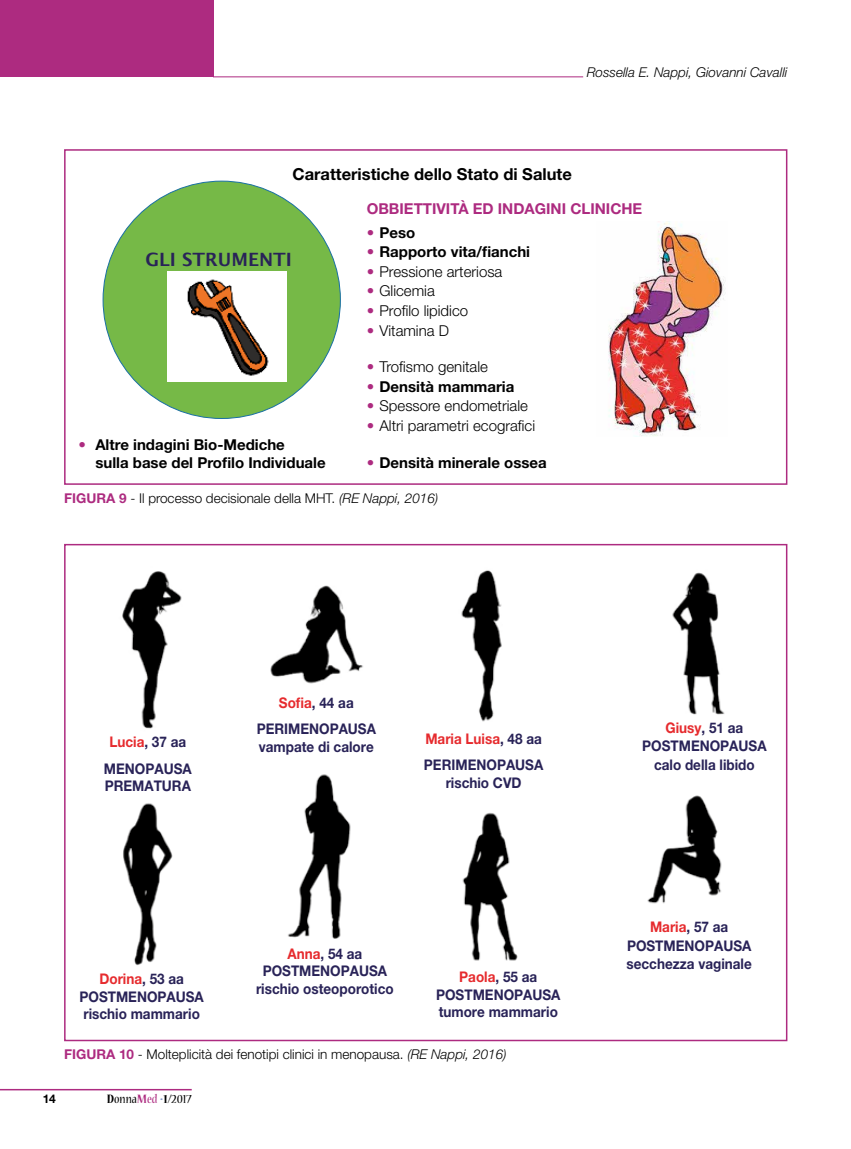
<style>
.page{position:relative;width:851px;height:1149px;background:#fff}
.page>*{position:absolute;margin:0;border:0;box-sizing:border-box;transform-origin:0 0}
.t1{font:700 18.3px "Lucida Grande";color:#292358}
.t2{font:700 16.5px "Helvetica Neue LT Std";color:#000}
.t3{font:700 15px/18px "Helvetica Neue LT Std";color:#000}
.t4{font:300 15px "Helvetica Neue LT Std";color:#000}
.t5{font:700 15px "Helvetica Neue LT Std";color:#ad2b80}
.t6{font:700 14.7px/17.5px "Helvetica Neue LT Std";color:#292358;text-align:center;scale:.92 1}
.t7{font:300 13.5px "Helvetica Neue LT Std";color:#000}
.t8{font:italic 300 13.5px "Helvetica Neue LT Std";color:#000}
.t9{font:condensed 13.5px "Nueva Std";color:#000;scale:1.1 1}
.t10{font:700 12px "Helvetica Neue LT Std";color:#000}
.s1{font-weight:300;color:#ad2b80}
.s2{color:#ad2b80}
.s3{font-weight:700;color:#ad2b80}
.s4{font-style:italic}
.s5{color:#e62b2e}
.s6{font-weight:700}
.s7{font-weight:700;color:#8298c7}
</style>
<div class="page">
<div style="left:0;top:0;width:213px;height:77px;background:#ad2b80"></div>
<hr style="left:0;top:1088px;width:192px;height:2px;background:#ad2b80">
<hr style="left:213px;top:76px;width:370px;height:1px;background:#ad2b80">
<div style="left:64px;top:543px;width:723px;height:497px;border:2px solid #ad2b80"></div>
<img style="left:122px;top:570px;width:603px;height:396px">
<div style="left:103px;top:181px;width:237px;height:237px;background:#76b947;border-radius:50%"></div>
<img style="left:168px;top:271px;width:118px;height:111px">
<img style="left:608px;top:222px;width:117px;height:214px">
<div style="left:64px;top:149px;width:723px;height:335px;border:2px solid #ad2b80"></div>
<p class="t8" style="left:586px;top:64px;width:202px">Rossella E. Nappi, Giovanni Cavalli</p>
<p class="t2" style="left:292px;top:164px;width:281px">Caratteristiche dello Stato di Salute</p>
<p class="t1" style="left:145px;top:245px;width:148px">GLI STRUMENTI</p>
<p class="t3" style="left:95px;top:435px;width:232px;text-indent:-17px"><span class="s1">•</span> Altre indagini Bio-Mediche<br>sulla base del Profilo Individuale</p>
<p class="t5" style="left:366px;top:199px;width:277px">OBBIETTIVITà ED INDAGINI CLINICHE</p>
<p class="t3" style="left:366px;top:223px;width:50px"><span class="s1">•</span> Peso</p>
<p class="t3" style="left:366px;top:243px;width:165px"><span class="s1">•</span> Rapporto vita/fianchi</p>
<p class="t4" style="left:366px;top:262px;width:137px"><span class="s2">•</span> Pressione arteriosa</p>
<p class="t4" style="left:366px;top:282px;width:70px"><span class="s2">•</span> Glicemia</p>
<p class="t4" style="left:366px;top:301px;width:103px"><span class="s2">•</span> Profilo lipidico</p>
<p class="t4" style="left:366px;top:321px;width:84px"><span class="s2">•</span> Vitamina D</p>
<p class="t4" style="left:366px;top:357px;width:123px"><span class="s2">•</span> trofismo genitale</p>
<p class="t3" style="left:366px;top:377px;width:149px"><span class="s1">•</span> Densità mammaria</p>
<p class="t4" style="left:366px;top:396px;width:163px"><span class="s2">•</span> Spessore endometriale</p>
<p class="t4" style="left:366px;top:416px;width:170px"><span class="s2">•</span> Altri parametri ecografici</p>
<p class="t3" style="left:366px;top:453px;width:181px"><span class="s1">•</span> Densità minerale ossea</p>
<p class="t7" style="left:64px;top:490px;width:376px"><span class="s3">FIGURA 9</span> - Il processo decisionale della Mht. <span class="s4">(RE Nappi, 2016)</span></p>
<p class="t6" style="left:104px;top:728px;width:97px;line-height:26.4px"><span class="s5">Lucia</span>, 37 aa<br>MENOPAUSA</p>
<p class="t6" style="left:105px;top:776px;width:95px">PREMATURA</p>
<p class="t6" style="left:257px;top:688px;width:131px;line-height:26.4px"><span class="s5">Sofia</span>, 44 aa<br>PERIMENOPAUSA</p>
<p class="t6" style="left:259px;top:737px;width:126px">vampate di calore</p>
<p class="t6" style="left:424px;top:724px;width:131px;line-height:26.4px;text-align:left"><span class="s5">Maria Luisa</span>, 48 aa<br>PERIMENOPAUSA</p>
<p class="t6" style="left:445px;top:773px;width:84px">rischio CVD</p>
<p class="t6" style="left:79px;top:969px;width:137px"><span class="s5">Dorina</span>, 53 aa<br>POSTMENOPAUSA rischio mammario</p>
<p class="t6" style="left:256px;top:944px;width:151px"><span class="s5">Anna</span>, 54 aa<br>POSTMENOPAUSA rischio osteoporotico</p>
<p class="t6" style="left:436px;top:967px;width:137px"><span class="s5">Paola</span>, 55 aa<br>POSTMENOPAUSA tumore mammario</p>
<p class="t7" style="left:64px;top:1045px;width:444px"><span class="s3">FIGURA 10</span> - Molteplicità dei fenotipi clinici in menopausa. <span class="s4">(RE Nappi, 2016)</span></p>
<p class="t10" style="left:43px;top:1090px;width:14px">14</p>
<p class="t9" style="left:107px;top:1092px;width:79px"><span class="s6">D</span>onna<span class="s3">M</span><span class="s2">ed</span><span class="s7">•</span><span class="s6">1</span>/2017</p>
<p class="t6" style="left:642px;top:717px;width:137px;line-height:18.6px"><span class="s5">Giusy</span>, 51 aa<br>POSTMENOPAUSA calo della libido</p>
<p class="t6" style="left:626px;top:916px;width:138px;line-height:18.6px"><span class="s5">Maria</span>, 57 aa<br>POSTMENOPAUSA secchezza vaginale</p>
</div>
